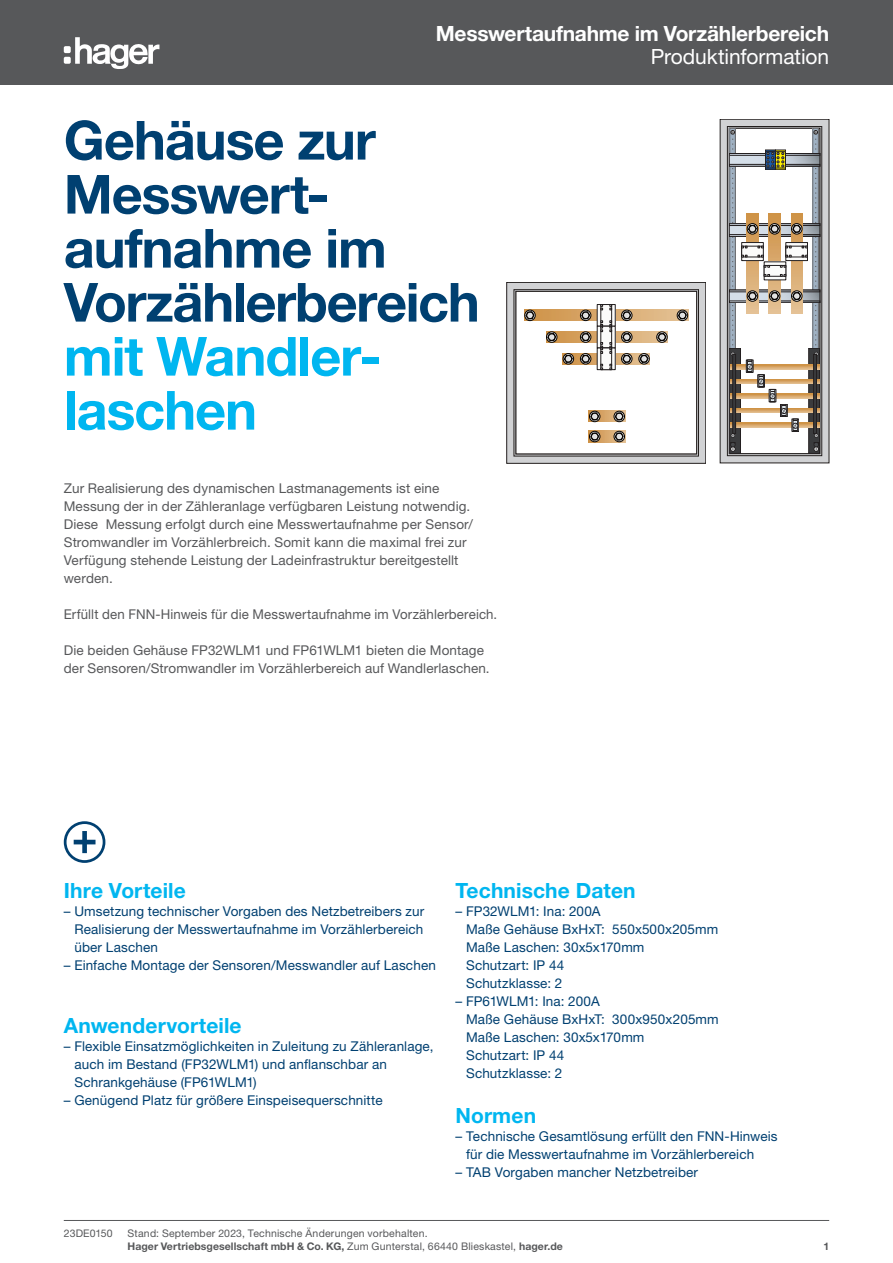
<style>
.page{position:relative;width:893px;height:1263px;background:#fff}
.page>*{position:absolute;margin:0;border:0;box-sizing:border-box;transform-origin:0 0}
.hager_Headline_36pt{font:700 54px/54px "Helvetica Neue LTW1 G";letter-spacing:-.02em;color:#004071}
.t1{font:700 21px "Helvetica Neue LTW1 G";letter-spacing:-.015em;color:#fff}
.hager_Teaser_text_14{font:700 21px "Helvetica Neue LTW1 G";letter-spacing:.005em;color:#00b6f0}
.t2{font:21px "Helvetica Neue LTW1 G";letter-spacing:-.005em;color:#fff}
.hager_Copy_text_9pt{font:700 21px "Helvetica Neue LTW1 G";letter-spacing:.005em;color:#00b6f0}
.hager_Copy_text_9pt-2{font:13.5px/18px "Helvetica Neue LTW1 G";letter-spacing:.01em;color:#004071}
.hager_Copy_text_9pt-3{font:13.5px/18px "Helvetica Neue LTW1 G";letter-spacing:.01em;color:#57585a}
.t3{font:10.5px/13.5px "Helvetica Neue LTW1 G";letter-spacing:.02em;color:#57585a}
.t4{font:700 10.5px "Helvetica Neue LTW1 G";color:#57585a}
.s1{color:#00b6f0}
.s2{font-weight:700}
</style>
<div class="page">
<svg style="left:506px;top:282px;width:200px;height:181px"></svg>
<div style="left:623px;top:355px;width:7px;height:7px;border:1px solid #080503;border-radius:50%"></div>
<svg style="left:720px;top:119px;width:109px;height:344px"></svg>
<div style="left:0;top:0;width:893px;height:85px;background:#57585a"></div>
<svg style="left:64px;top:37px;width:95px;height:32px"></svg>
<hr style="left:64px;top:1220px;width:765px;height:1px;background:#57585a">
<div style="left:64px;top:821px;width:41px;height:42px;border:3px solid #004071;border-radius:50%"></div>
<svg style="left:74px;top:831px;width:22px;height:22px"></svg>
<p class="t1" style="left:436px;top:21px;width:395px">Messwertaufnahme im Vorzählerbereich</p>
<p class="t2" style="left:651px;top:43px;width:180px">Produktinformation</p>
<p class="hager_Headline_36pt" style="left:64px;top:113px;width:418px">Gehäuse zur<br>Messwert&shy;aufnahme im<br>Vorzählerbereich <span class="s1">mit Wandler&shy;laschen</span></p>
<p class="hager_Copy_text_9pt-3" style="left:64px;top:479px;width:411px">Zur Realisierung des dynamischen Lastmanagements ist eine Messung der in der Zähleranlage verfügbaren Leistung notwendig.<br>Diese Messung erfolgt durch eine Messwertaufnahme per Sensor/ Stromwandler im Vorzählerbreich. Somit kann die maximal frei zur Verfügung stehende Leistung der Ladeinfrastruktur bereitgestellt werden.</p>
<p class="hager_Copy_text_9pt-3" style="left:64px;top:605px;width:435px">Erfüllt den FNN-Hinweis für die Messwertaufnahme im Vorzählerbereich.</p>
<p class="hager_Copy_text_9pt-3" style="left:64px;top:641px;width:427px">Die beiden Gehäuse FP32WLM1 und FP61WLM1 bieten die Montage der Sensoren/Stromwandler im Vorzählerbereich auf Wandlerlaschen.</p>
<p class="hager_Teaser_text_14" style="left:64px;top:877px;width:124px">Ihre Vorteile</p>
<p class="hager_Copy_text_9pt-2" style="left:74px;top:902px;width:351px;text-align:justify;text-indent:-11px">– Umsetzung technischer Vorgaben des Netzbetreibers zur Realisierung der Messwertaufnahme im Vorzählerbereich über Laschen</p>
<p class="hager_Copy_text_9pt-2" style="left:64px;top:956px;width:374px">– Einfache Montage der Sensoren/Messwandler auf Laschen</p>
<p class="hager_Copy_text_9pt" style="left:64px;top:1012px;width:179px">Anwendervorteile</p>
<p class="hager_Copy_text_9pt-2" style="left:74px;top:1037px;width:361px;text-indent:-11px">– Flexible Einsatzmöglichkeiten in Zuleitung zu Zähleranlage, auch im Bestand (FP32WLM1) und anflanschbar an<br>Schrankgehäuse (FP61WLM1)</p>
<p class="hager_Copy_text_9pt-2" style="left:64px;top:1091px;width:320px">– Genügend Platz für größere Einspeisequerschnitte</p>
<p class="hager_Teaser_text_14" style="left:455px;top:877px;width:182px">Technische Daten</p>
<p class="hager_Copy_text_9pt-2" style="left:466px;top:902px;width:254px;text-indent:-11px">– FP32WLM1: Ina: 200A<br>Maße Gehäuse BxHxT: 550x500x205mm<br>Maße Laschen: 30x5x170mm<br>Schutzart: IP 44<br>Schutzklasse: 2</p>
<p class="hager_Copy_text_9pt-2" style="left:466px;top:992px;width:254px;text-indent:-11px">– FP61WLM1: Ina: 200A<br>Maße Gehäuse BxHxT: 300x950x205mm<br>Maße Laschen: 30x5x170mm<br>Schutzart: IP 44<br>Schutzklasse: 2</p>
<p class="hager_Teaser_text_14" style="left:455px;top:1102px;width:82px">Normen</p>
<p class="hager_Copy_text_9pt-2" style="left:466px;top:1127px;width:313px;text-indent:-11px">– Technische Gesamtlösung erfüllt den FNN-Hinweis für die Messwertaufnahme im Vorzählerbereich</p>
<p class="hager_Copy_text_9pt-2" style="left:455px;top:1163px;width:244px">– TAB Vorgaben mancher Netzbetreiber</p>
<p class="t3" style="left:64px;top:1226px;width:50px">23DE0150</p>
<p class="t3" style="left:128px;top:1226px;width:437px">Stand: September 2023, Technische Änderungen vorbehalten.<br><span class="s2">Hager Vertriebsgesellschaft mbH &amp; Co. KG,</span> Zum Gunterstal, 66440 Blieskastel, <span class="s2">hager.de</span></p>
<p class="t4" style="left:823px;top:1240px;width:7px">1</p>
</div>
